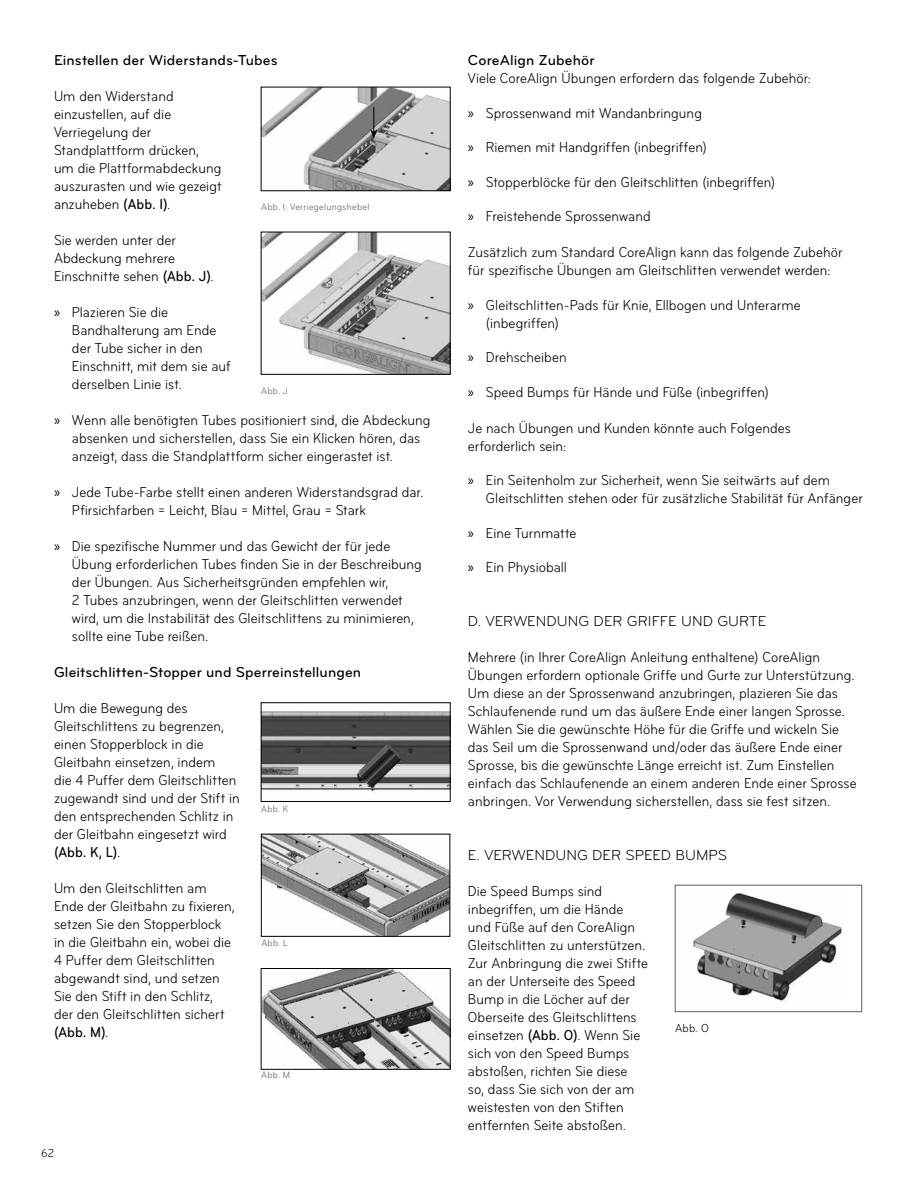
<style>
.page{position:relative;width:918px;height:1188px;background:#fff}
.page>*{position:absolute;margin:0;border:0;box-sizing:border-box;transform-origin:0 0}
.t1{font:condensed 15px/18px "Bryant";letter-spacing:.005em;color:#000}
.t2{font:500 15px "Bryant Pro";letter-spacing:.005em;color:#000}
.t3{font:15px "Bryant Pro";letter-spacing:.005em;color:#000}
.t4{font:condensed 12px "Bryant";color:#000}
.t5{font:condensed 9.75px "Bryant";letter-spacing:.03em;color:#5f6062}
.s1{font-weight:500}
.s2{font-family:"Myriad Pro";font-stretch:normal}
</style>
<div class="page">
<img style="left:263px;top:89px;width:185px;height:100px">
<img style="left:263px;top:234px;width:185px;height:138px">
<img style="left:263px;top:711px;width:185px;height:83px">
<div style="left:261px;top:703px;width:189px;height:99px;border:1px solid #000"></div>
<img style="left:263px;top:836px;width:185px;height:98px">
<div style="left:261px;top:834px;width:189px;height:102px;border:1px solid #000"></div>
<img style="left:263px;top:970px;width:185px;height:97px">
<div style="left:261px;top:968px;width:189px;height:101px;border:1px solid #000"></div>
<img style="left:693px;top:891px;width:149px;height:113px">
<div style="left:675px;top:885px;width:187px;height:127px;border:1px solid #5f6062"></div>
<svg style="left:370px;top:107px;width:7px;height:32px"></svg>
<p class="t2" style="left:54px;top:51px;width:225px">Einstellen der Widerstands-Tubes</p>
<p class="t1" style="left:54px;top:87px;width:169px">Um den Widerstand einzustellen, auf die<br>Verriegelung der<br>Standplattform drücken, um die Plattformabdeckung auszurasten und wie gezeigt anzuheben <span class="s1">(Abb. I)</span>.</p>
<p class="t1" style="left:54px;top:231px;width:161px">Sie werden unter der<br>Abdeckung mehrere<br>Einschnitte sehen <span class="s1">(Abb. J)</span>.</p>
<p class="t1" style="left:72px;top:303px;width:160px;text-indent:-18px"><span class="s2">»</span> Plazieren Sie die<br>Bandhalterung am Ende der Tube sicher in den<br>Einschnitt, mit dem sie auf derselben Linie ist.</p>
<p class="t1" style="left:72px;top:411px;width:360px;text-indent:-18px"><span class="s2">»</span> Wenn alle benötigten Tubes positioniert sind, die Abdeckung absenken und sicherstellen, dass Sie ein Klicken hören, das anzeigt, dass die Standplattform sicher eingerastet ist.</p>
<p class="t1" style="left:72px;top:483px;width:353px;text-indent:-18px"><span class="s2">»</span> Jede Tube-Farbe stellt einen anderen Widerstandsgrad dar.<br>Pfirsichfarben = Leicht, Blau = Mittel, Grau = Stark</p>
<p class="t1" style="left:72px;top:537px;width:351px;text-indent:-18px"><span class="s2">»</span> Die spezifische Nummer und das Gewicht der für jede Übung erforderlichen Tubes finden Sie in der Beschreibung der Übungen. Aus Sicherheitsgründen empfehlen wir,<br>2 Tubes anzubringen, wenn der Gleitschlitten verwendet wird, um die Instabilität des Gleitschlittens zu minimieren, sollte eine Tube reißen.</p>
<p class="t2" style="left:54px;top:663px;width:309px">Gleitschlitten-Stopper und Sperreinstellungen</p>
<p class="t1" style="left:54px;top:699px;width:187px">Um die Bewegung des<br>Gleitschlittens zu begrenzen, einen Stopperblock in die<br>Gleitbahn einsetzen, indem<br>die 4 Puffer dem Gleitschlitten zugewandt sind und der Stift in den entsprechenden Schlitz in der Gleitbahn eingesetzt wird <span class="s1">(Abb. K, L)</span>.</p>
<p class="t1" style="left:54px;top:879px;width:182px">Um den Gleitschlitten am<br>Ende der Gleitbahn zu fixieren, setzen Sie den Stopperblock in die Gleitbahn ein, wobei die<br>4 Puffer dem Gleitschlitten abgewandt sind, und setzen<br>Sie den Stift in den Schlitz, der den Gleitschlitten sichert <span class="s1">(Abb. M)</span>.</p>
<p class="t5" style="left:261px;top:201px;width:110px">Abb. I: Verriegelungshebel</p>
<p class="t5" style="left:261px;top:386px;width:28px">Abb. J</p>
<p class="t5" style="left:261px;top:803px;width:29px">Abb. K</p>
<p class="t5" style="left:261px;top:937px;width:28px">Abb. L</p>
<p class="t4" style="left:41px;top:1146px;width:14px">62</p>
<p class="t5" style="left:261px;top:1069px;width:31px">Abb. M</p>
<p class="t2" style="left:468px;top:51px;width:128px">CoreAlign Zubehör</p>
<p class="t1" style="left:468px;top:69px;width:344px">Viele CoreAlign Übungen erfordern das folgende Zubehör:</p>
<p class="t1" style="left:468px;top:104px;width:236px"><span class="s2">»</span> Sprossenwand mit Wandanbringung</p>
<p class="t1" style="left:468px;top:138px;width:240px"><span class="s2">»</span> Riemen mit Handgriffen (inbegriffen)</p>
<p class="t1" style="left:468px;top:173px;width:309px"><span class="s2">»</span> Stopperblöcke für den Gleitschlitten (inbegriffen)</p>
<p class="t1" style="left:468px;top:207px;width:184px"><span class="s2">»</span> Freistehende Sprossenwand</p>
<p class="t1" style="left:468px;top:243px;width:376px">Zusätzlich zum Standard CoreAlign kann das folgende Zubehör für spezifische Übungen am Gleitschlitten verwendet werden:</p>
<p class="t1" style="left:486px;top:296px;width:316px;text-indent:-18px"><span class="s2">»</span> Gleitschlitten-Pads für Knie, Ellbogen und Unterarme (inbegriffen)</p>
<p class="t1" style="left:468px;top:348px;width:100px"><span class="s2">»</span> Drehscheiben</p>
<p class="t1" style="left:468px;top:383px;width:303px"><span class="s2">»</span> Speed Bumps für Hände und Füße (inbegriffen)</p>
<p class="t1" style="left:468px;top:419px;width:324px">Je nach Übungen und Kunden könnte auch Folgendes erforderlich sein:</p>
<p class="t1" style="left:486px;top:471px;width:378px;text-indent:-18px"><span class="s2">»</span> Ein Seitenholm zur Sicherheit, wenn Sie seitwärts auf dem<br>Gleitschlitten stehen oder für zusätzliche Stabilität für Anfänger</p>
<p class="t1" style="left:468px;top:524px;width:110px"><span class="s2">»</span> Eine Turnmatte</p>
<p class="t1" style="left:468px;top:558px;width:101px"><span class="s2">»</span> Ein Physioball</p>
<p class="t3" style="left:468px;top:612px;width:300px">D. VERWENDUNG DER GRIFFE UND GURTE</p>
<p class="t1" style="left:468px;top:648px;width:390px">Mehrere (in Ihrer CoreAlign Anleitung enthaltene) CoreAlign Übungen erfordern optionale Griffe und Gurte zur Unterstützung.<br>Um diese an der Sprossenwand anzubringen, plazieren Sie das Schlaufenende rund um das äußere Ende einer langen Sprosse.<br>Wählen Sie die gewünschte Höhe für die Griffe und wickeln Sie das Seil um die Sprossenwand und/oder das äußere Ende einer Sprosse, bis die gewünschte Länge erreicht ist. Zum Einstellen einfach das Schlaufenende an einem anderen Ende einer Sprosse anbringen. Vor Verwendung sicherstellen, dass sie fest sitzen.</p>
<p class="t3" style="left:468px;top:846px;width:261px">E. VERWENDUNG DER SPEED BUMPS</p>
<p class="t1" style="left:468px;top:882px;width:181px">Die Speed Bumps sind inbegriffen, um die Hände und Füße auf den CoreAlign<br>Gleitschlitten zu unterstützen.<br>Zur Anbringung die zwei Stifte an der Unterseite des Speed<br>Bump in die Löcher auf der<br>Oberseite des Gleitschlittens einsetzen <span class="s1">(Abb. O)</span>. Wenn Sie sich von den Speed Bumps abstoßen, richten Sie diese<br>so, dass Sie sich von der am weistesten von den Stiften entfernten Seite abstoßen.</p>
<p class="t4" style="left:675px;top:1021px;width:35px">Abb. O</p>
</div>
